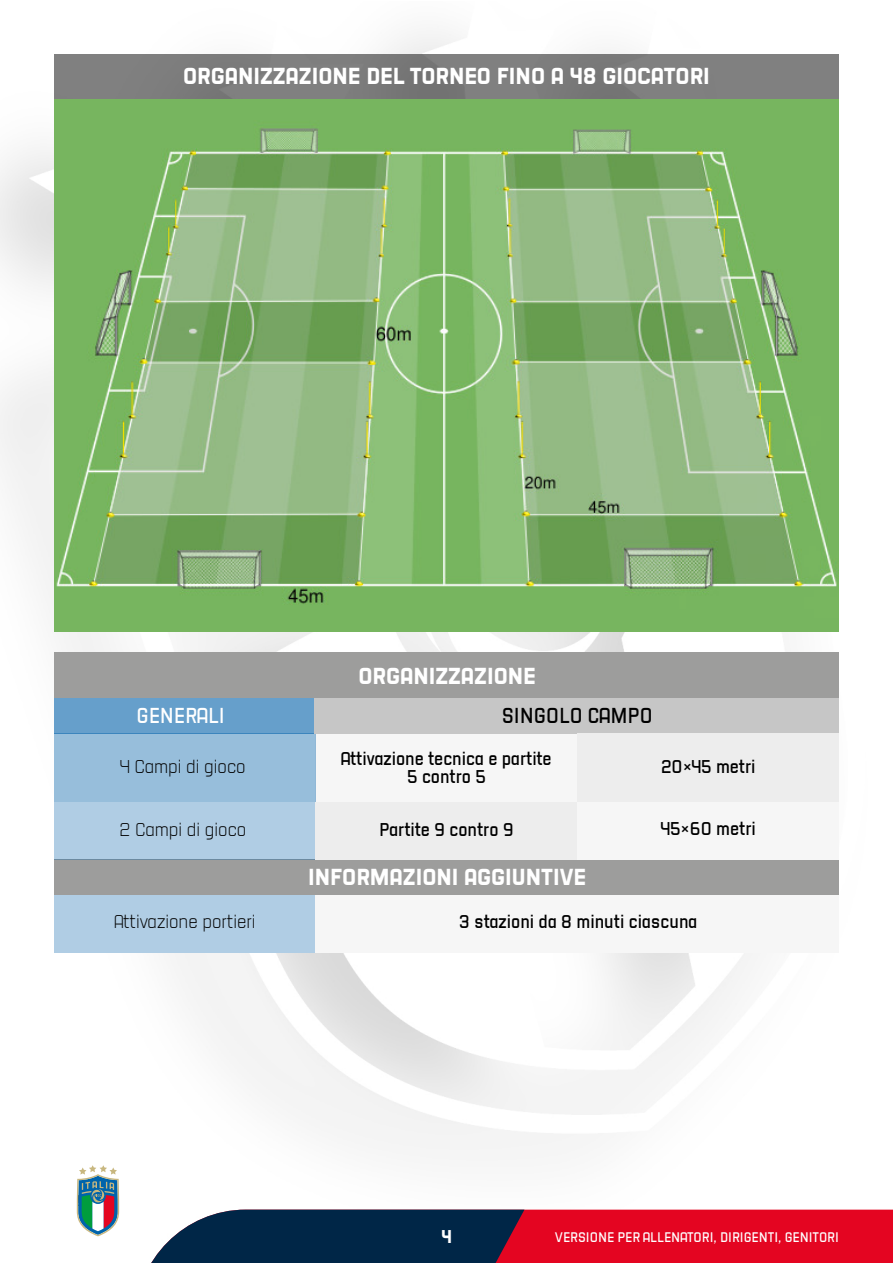
<style>
.page{position:relative;width:893px;height:1263px;background:#fff}
.page>*{position:absolute;margin:0;border:0;box-sizing:border-box;transform-origin:0 0}
.t1{font:22.5px "FIGC Azzurri Bold";color:#fff}
.t2{font:21px "FIGC Azzurri Regular";color:#000}
.t3{font:21px "FIGC Azzurri Regular";color:#fff}
.t4{font:18px/18px "FIGC Azzurri Regular";color:#000;text-align:center}
.t5{font:18px "FIGC Azzurri Light";color:#000}
.t6{font:18px "FIGC Azzurri Bold";color:#fff}
.t7{font:15.15px "Arial";color:#000}
.t8{font:13.5px "FIGC Azzurri Regular";color:#fff}
</style>
<div class="page">
<img style="left:0;top:34px;width:839px;height:1203px">
<svg style="left:77px;top:1165px;width:42px;height:71px"></svg>
<svg style="left:135px;top:1209px;width:758px;height:54px"></svg>
<div style="left:54px;top:54px;width:785px;height:45px;background:#808080"></div>
<img style="left:54px;top:99px;width:785px;height:532px">
<div style="left:54px;top:653px;width:785px;height:45px;background:#9d9d9c"></div>
<div style="left:316px;top:733px;width:262px;height:68px;background:#f6f6f6"></div>
<div style="left:54px;top:733px;width:262px;height:68px;background:#97bedb"></div>
<div style="left:54px;top:698px;width:262px;height:35px;background:#669fcb"></div>
<div style="left:315px;top:698px;width:524px;height:35px;background:#c6c6c6"></div>
<div style="left:578px;top:733px;width:261px;height:68px;background:#ededed"></div>
<div style="left:54px;top:859px;width:785px;height:36px;background:#9d9d9c"></div>
<div style="left:54px;top:895px;width:262px;height:58px;background:#b0cde4"></div>
<div style="left:316px;top:895px;width:523px;height:58px;background:#f6f6f6"></div>
<div style="left:54px;top:801px;width:262px;height:58px;background:#b0cde4"></div>
<div style="left:316px;top:801px;width:262px;height:58px;background:#ededed"></div>
<div style="left:578px;top:801px;width:261px;height:58px;background:#f6f6f6"></div>
<p class="t1" style="left:183px;top:62px;width:528px">ORGANIZZAZIONE DEL TORNEO FINO A 48 GIOCATORI</p>
<p class="t1" style="left:358px;top:662px;width:179px">ORGANIZZAZIONE</p>
<p class="t3" style="left:136px;top:703px;width:90px">GENERALI</p>
<p class="t2" style="left:502px;top:703px;width:152px">SINGOLO CAMPO</p>
<p class="t4" style="left:341px;top:750px;width:212px">Attivazione tecnica e partite<br>5 contro 5</p>
<p class="t5" style="left:120px;top:756px;width:127px">4 Campi di gioco</p>
<p class="t4" style="left:661px;top:758px;width:96px">20×45 metri</p>
<p class="t5" style="left:120px;top:818px;width:128px">2 Campi di gioco</p>
<p class="t4" style="left:379px;top:821px;width:136px">Partite 9 contro 9</p>
<p class="t1" style="left:308px;top:863px;width:279px">INFORMAZIONI AGGIUNTIVE</p>
<p class="t4" style="left:661px;top:820px;width:96px">45×60 metri</p>
<p class="t5" style="left:115px;top:911px;width:142px">Attivazione portieri</p>
<p class="t4" style="left:459px;top:913px;width:240px">3 stazioni da 8 minuti ciascuna</p>
<p class="t7" style="left:77px;top:1190px;width:6px">!</p>
<p class="t6" style="left:441px;top:1226px;width:12px">4</p>
<p class="t8" style="left:555px;top:1229px;width:286px">VERSIONE PER ALLENATORI, DIRIGENTI, GENITORI</p>
</div>
